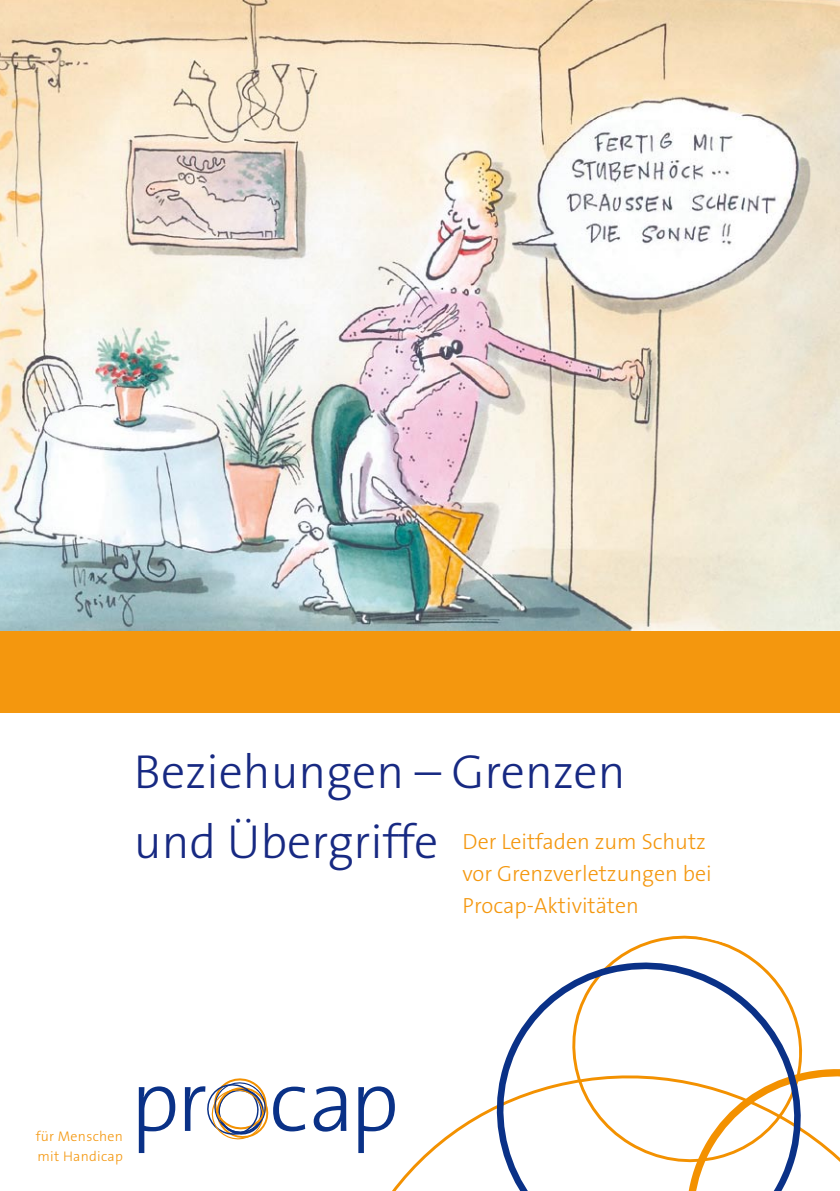
<style>
.page{position:relative;width:840px;height:1191px;background:#fff}
.page>*{position:absolute;margin:0;border:0;box-sizing:border-box;transform-origin:0 0}
.t1{font:300 48px "The Sans B3";color:#172982}
.t2{font:300 22px/32px "The Sans B3";color:#f4970e}
.t3{font:300 14px/19.8px "The Sans B3";letter-spacing:.02em;color:#f4970e}
.s1{font-size:48px;color:#172982}
</style>
<div class="page">
<img style="left:0;top:0;width:839px;height:631px">
<div style="left:0;top:631px;width:839px;height:81px;background:#f4970e"></div>
<svg style="left:617px;top:935px;width:134px;height:22px"></svg>
<svg style="left:321px;top:1098px;width:154px;height:93px"></svg>
<svg style="left:821px;top:1069px;width:18px;height:92px"></svg>
<svg style="left:475px;top:957px;width:346px;height:234px"></svg>
<svg style="left:139px;top:1086px;width:36px;height:67px"></svg>
<svg style="left:313px;top:1086px;width:33px;height:45px"></svg>
<svg style="left:358px;top:1086px;width:36px;height:67px"></svg>
<svg style="left:185px;top:1078px;width:120px;height:62px"></svg>
<h1 class="t1" style="left:134px;top:747px;width:493px">Beziehungen – Grenzen</h1>
<p class="t2" style="left:462px;top:827px;width:250px;text-indent:-328px"><span class="s1">und Übergriffe</span> Der Leitfaden zum Schutz vor Grenzverletzungen bei<br>Procap-Aktivitäten</p>
<p class="t3" style="left:36px;top:1127px;width:89px">für Menschen mit Handicap</p>
</div>
